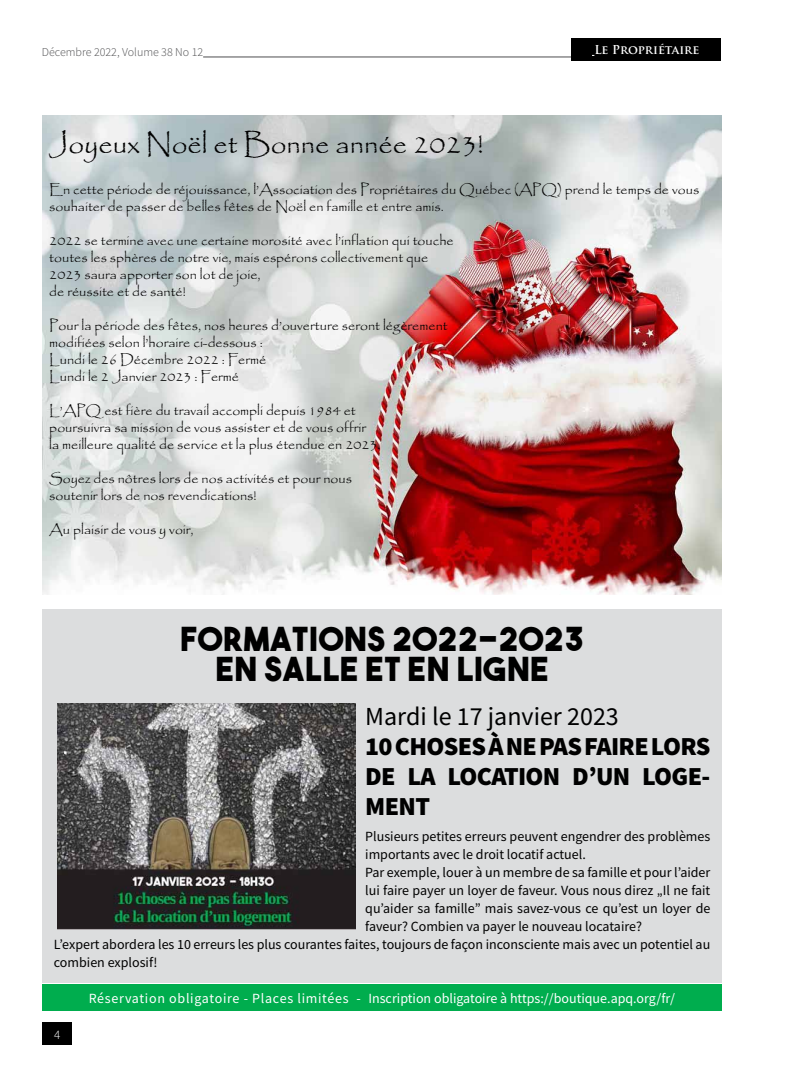
<style>
.page{position:relative;width:792px;height:1080px;background:#fff}
.page>*{position:absolute;margin:0;border:0;box-sizing:border-box;transform-origin:0 0}
.t1{font:33px/30px "The Bold Font";letter-spacing:.025em;color:#000;text-align:center}
.t2{font:28px "Papyrus";color:#000}
.t3{font:900 26px/30px "Source Sans Pro";letter-spacing:-.025em;color:#000;text-align:justify}
.t4{font:26px "Source Sans Pro";color:#000}
.t5{font:14px/17px "Papyrus";color:#000}
.t6{font:14px "Source Sans Pro";color:#000}
.t7{font:14px "Source Sans Pro";color:#fff}
.t8{font:300 13px "Source Sans Pro";color:#fff}
.t9{font:300 12px "Source Sans Pro";color:#4d4d4f}
.t10{font:700 12px "Trajan Pro";color:#fff}
</style>
<div class="page">
<div style="left:43px;top:609px;width:679px;height:374px;background:#dcddde"></div>
<div style="left:42px;top:984px;width:679px;height:27px;background:#00ad4e"></div>
<img style="left:42px;top:115px;width:680px;height:479px">
<img style="left:57px;top:704px;width:298px;height:226px">
<hr style="left:203px;top:57px;width:370px;height:1px;background:#4d4d4f">
<div style="left:42px;top:1023px;width:30px;height:22px;background:#000"></div>
<div style="left:571px;top:39px;width:150px;height:22px;background:#000"></div>
<p class="t9" style="left:42px;top:44px;width:163px">Décembre 2022, Volume 38 No 12</p>
<p class="t10" style="left:594px;top:42px;width:107px">Le Propriétaire</p>
<h2 class="t2" style="left:49px;top:127px;width:436px">Joyeux Noël et Bonne année 2023!</h2>
<p class="t5" style="left:49px;top:181px;width:651px">En cette période de réjouissance, l’Association des Propriétaires du Québec (APQ) prend le temps de vous souhaiter de passer de belles fêtes de Noël en famille et entre amis.</p>
<p class="t5" style="left:49px;top:232px;width:406px">2022 se termine avec une certaine morosité avec l’inflation qui touche toutes les sphères de notre vie, mais espérons collectivement que 2023 saura apporter son lot de joie,<br>de réussite et de santé!</p>
<p class="t5" style="left:49px;top:317px;width:400px">Pour la période des fêtes, nos heures d’ouverture seront légèrement modifiées selon l’horaire ci-dessous :<br>Lundi le 26 Décembre 2022 : Fermé<br>Lundi le 2 Janvier 2023 : Fermé</p>
<p class="t5" style="left:49px;top:402px;width:333px">L’APQ est fière du travail accompli depuis 1984 et poursuivra sa mission de vous assister et de vous offrir<br>la meilleure qualité de service et la plus étendue en 2023.</p>
<p class="t5" style="left:49px;top:470px;width:304px">Soyez des nôtres lors de nos activités et pour nous soutenir lors de nos revendications!</p>
<p class="t5" style="left:49px;top:521px;width:146px">Au plaisir de vous y voir,</p>
<h1 class="t1" style="left:180px;top:624px;width:405px">FORMATIONS 2022-2023<br>EN SALLE ET EN LIGNE</h1>
<h3 class="t4" style="left:365px;top:700px;width:255px">Mardi le 17 janvier 2023</h3>
<h3 class="t3" style="left:365px;top:731px;width:347px">10 CHOSES À NE PAS FAIRE LORS DE LA LOCATION D’UN LOGE-MENT</h3>
<p class="t6" style="left:365px;top:828px;width:347px">Plusieurs petites erreurs peuvent engendrer des problèmes</p>
<p class="t6" style="left:365px;top:846px;width:222px">importants avec le droit locatif actuel.</p>
<p class="t6" style="left:365px;top:864px;width:347px">Par exemple, louer à un membre de sa famille et pour l’aider</p>
<p class="t6" style="left:365px;top:882px;width:347px">lui faire payer un loyer de faveur. Vous nous direz „Il ne fait</p>
<p class="t6" style="left:365px;top:900px;width:347px">qu’aider sa famille” mais savez-vous ce qu’est un loyer de</p>
<p class="t6" style="left:365px;top:918px;width:278px">faveur? Combien va payer le nouveau locataire?</p>
<p class="t6" style="left:54px;top:936px;width:658px">L’expert abordera les 10 erreurs les plus courantes faites, toujours de façon inconsciente mais avec un potentiel au</p>
<p class="t6" style="left:54px;top:954px;width:105px">combien explosif!</p>
<p class="t7" style="left:89px;top:989px;width:588px">Réservation obligatoire - Places limitées - Inscription obligatoire à https://boutique.apq.org/fr/</p>
<p class="t8" style="left:54px;top:1027px;width:8px">4</p>
</div>
